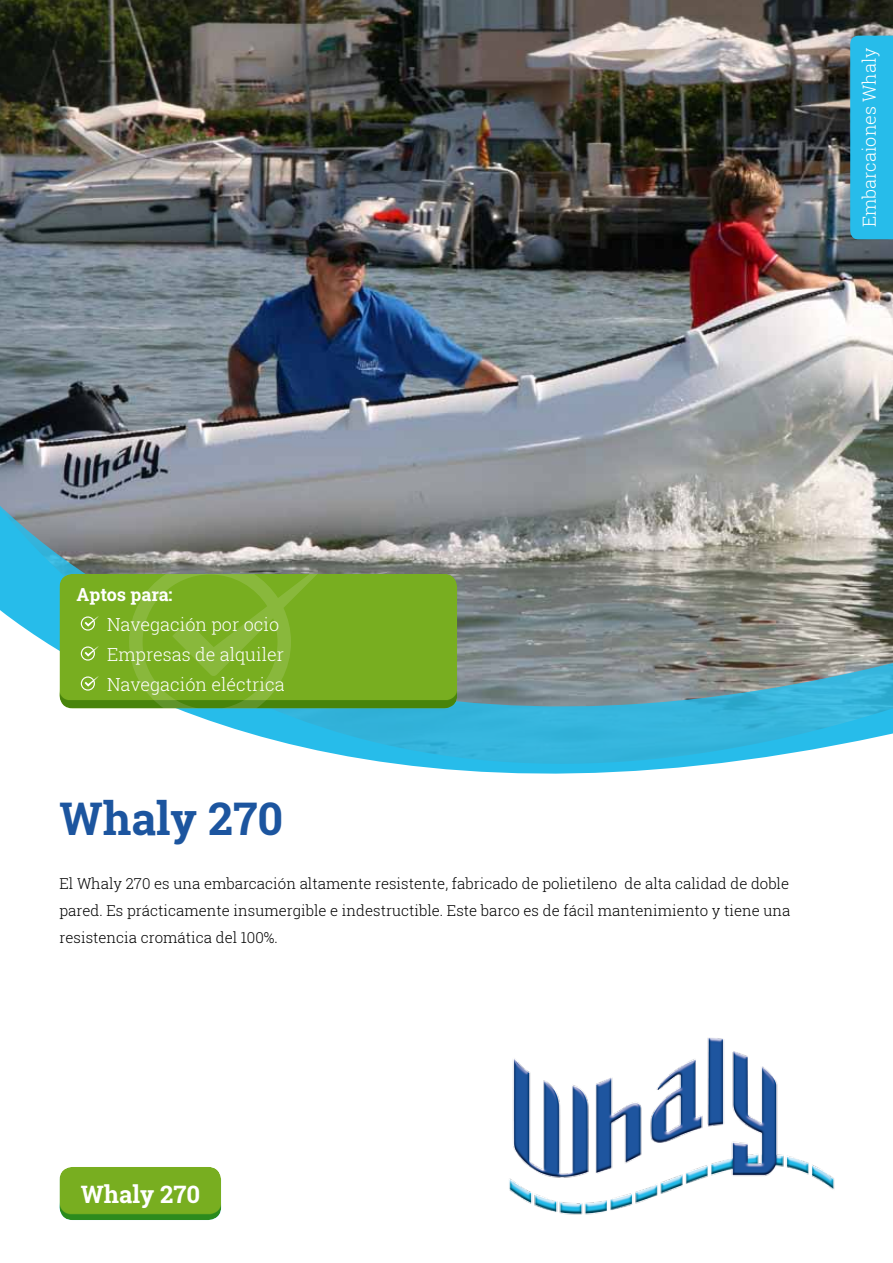
<style>
.page{position:relative;width:893px;height:1263px;background:#fff}
.page>*{position:absolute;margin:0;border:0;box-sizing:border-box;transform-origin:0 0}
.t1{font:700 45px "Roboto Slab";color:#1c559f}
.t2{font:700 24px "Roboto Slab";color:#fff}
.t3{font:300 18px/30px "Roboto Slab";color:#fff}
.t4{font:700 18px "Roboto Slab";color:#fff}
.t5{font:300 15px/27px "Roboto Slab";color:#000;text-align:justify}
</style>
<div class="page">
<img style="left:0;top:0;width:893px;height:481px">
<svg style="left:0;top:484px;width:893px;height:109px;background:#939999"></svg>
<svg style="left:0;top:593px;width:893px;height:181px"></svg>
<img style="left:509px;top:1037px;width:326px;height:178px">
<div style="left:847px;top:34px;width:46px;height:207px;background:#27bcea"></div>
<div style="left:59px;top:572px;width:401px;height:136px;background:#78ae20"></div>
<svg style="left:129px;top:574px;width:188px;height:134px"></svg>
<svg style="left:81px;top:616px;width:18px;height:15px"></svg>
<svg style="left:81px;top:646px;width:18px;height:15px"></svg>
<svg style="left:81px;top:676px;width:18px;height:15px"></svg>
<div style="left:59px;top:1164px;width:165px;height:57px;background:#27bcea;opacity:.75"></div>
<p class="t3" style="left:854px;top:227px;width:181px;rotate:-90deg">Embarcaiones Whaly</p>
<p class="t4" style="left:77px;top:583px;width:98px">Aptos para:</p>
<p class="t3" style="left:107px;top:609px;width:179px">Navegación por ocio<br>Empresas de alquiler<br>Navegación eléctrica</p>
<h1 class="t1" style="left:60px;top:788px;width:225px">Whaly 270</h1>
<p class="t5" style="left:60px;top:870px;width:732px">El Whaly 270 es una embarcación altamente resistente, fabricado de polietileno de alta calidad de doble pared. Es prácticamente insumergible e indestructible. Este barco es de fácil mantenimiento y tiene una resistencia cromática del 100%.</p>
<h2 class="t2" style="left:81px;top:1177px;width:121px">Whaly 270</h2>
</div>
